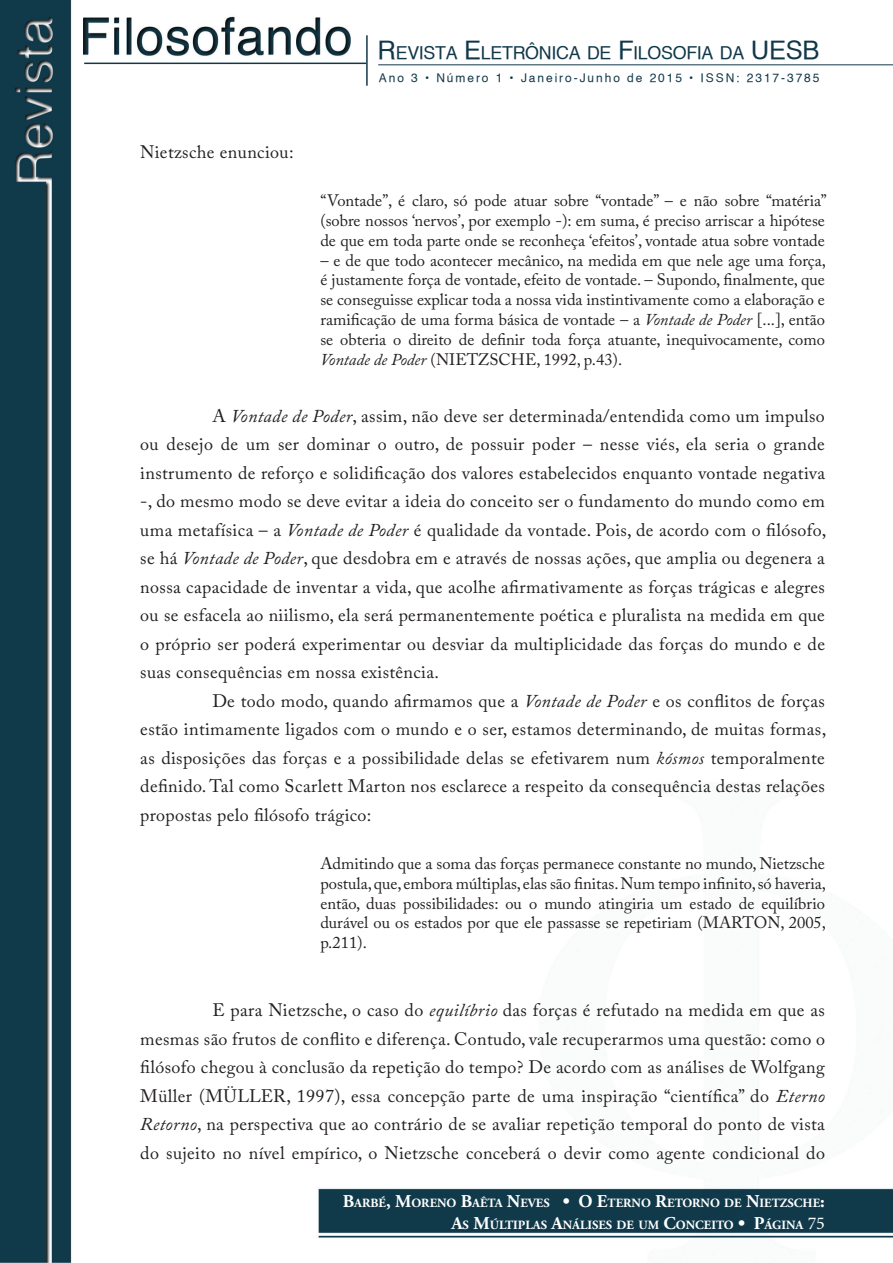
<style>
.page{position:relative;width:893px;height:1263px;background:#fff}
.page>*{position:absolute;margin:0;border:0;box-sizing:border-box;transform-origin:0 0}
.t1{font:18px/28.5px "Adobe Caslon Pro";letter-spacing:.02em;color:#231f20;text-align:justify}
.t2{font:17.85px "Helvetica";letter-spacing:-.015em;color:#113849}
.t3{font:16.5px/19.8px "Adobe Caslon Pro";color:#231f20;text-align:justify}
.t4{font:700 12.6px/21.6px "Adobe Garamond Pro";color:#fff;text-align:right}
.t5{font:12px "Helvetica";letter-spacing:.16em;color:#113849}
.s1{font-size:25.5px}
.s2{font-style:italic}
.s3{font-size:18px}
.s4{font-family:"Minion Pro";font-weight:400;font-size:18px}
</style>
<div class="page">
<img style="left:0;top:0;width:893px;height:1263px">
<hr style="left:84px;top:63px;width:282px;height:1px;background:#113849">
<hr style="left:366px;top:35px;width:2px;height:51px;background:#113849">
<hr style="left:378px;top:65px;width:515px;height:1px;background:#113849">
<p class="t2" style="left:378px;top:42px;width:443px"><span class="s1">R</span>EVISTA <span class="s1">E</span>LETRÔNICA DE <span class="s1">F</span>ILOSOFIA DA <span class="s1">UESB</span></p>
<p class="t1" style="left:140px;top:137px;width:155px">Nietzsche enunciou:</p>
<p class="t5" style="left:379px;top:70px;width:442px">Ano 3 • Número 1 • Janeiro-Junho de 2015 • ISSN: 2317-3785</p>
<p class="t3" style="left:320px;top:191px;width:508px">“Vontade”, é claro, só pode atuar sobre “vontade” – e não sobre “matéria” (sobre nossos ‘nervos’, por exemplo -): em suma, é preciso arriscar a hipótese de que em toda parte onde se reconheça ‘efeitos’, vontade atua sobre vontade</p>
<p class="t3" style="left:320px;top:250px;width:507px">– e de que todo acontecer mecânico, na medida em que nele age uma força, é justamente força de vontade, efeito de vontade. – Supondo, finalmente, que se conseguisse explicar toda a nossa vida instintivamente como a elaboração e ramificação de uma forma básica de vontade – a <span class="s2">Vontade de Poder</span> [...], então se obteria o direito de definir toda força atuante, inequivocamente, como <span class="s2">Vontade de Poder</span> (NIETZSCHE, 1992, p.43).</p>
<p class="t1" style="left:212px;top:401px;width:614px">A <span class="s2">Vontade de Poder</span>, assim, não deve ser determinada/entendida como um impulso</p>
<p class="t1" style="left:140px;top:430px;width:686px">ou desejo de um ser dominar o outro, de possuir poder – nesse viés, ela seria o grande</p>
<p class="t1" style="left:140px;top:458px;width:686px">instrumento de reforço e solidificação dos valores estabelecidos enquanto vontade negativa</p>
<p class="t1" style="left:140px;top:487px;width:686px">-, do mesmo modo se deve evitar a ideia do conceito ser o fundamento do mundo como em</p>
<p class="t1" style="left:140px;top:515px;width:687px">uma metafísica – a <span class="s2">Vontade de Poder</span> é qualidade da vontade. Pois, de acordo com o filósofo,</p>
<p class="t1" style="left:140px;top:544px;width:686px">se há <span class="s2">Vontade de Poder</span>, que desdobra em e através de nossas ações, que amplia ou degenera a</p>
<p class="t1" style="left:140px;top:572px;width:686px">nossa capacidade de inventar a vida, que acolhe afirmativamente as forças trágicas e alegres</p>
<p class="t1" style="left:140px;top:600px;width:686px">ou se esfacela ao niilismo, ela será permanentemente poética e pluralista na medida em que</p>
<p class="t1" style="left:140px;top:629px;width:686px">o próprio ser poderá experimentar ou desviar da multiplicidade das forças do mundo e de</p>
<p class="t1" style="left:140px;top:657px;width:300px">suas consequências em nossa existência.</p>
<p class="t1" style="left:212px;top:686px;width:614px">De todo modo, quando afirmamos que a <span class="s2">Vontade de Poder</span> e os conflitos de forças</p>
<p class="t1" style="left:140px;top:714px;width:687px">estão intimamente ligados com o mundo e o ser, estamos determinando, de muitas formas,</p>
<p class="t1" style="left:140px;top:743px;width:686px">as disposições das forças e a possibilidade delas se efetivarem num <span class="s2">kósmos</span> temporalmente</p>
<p class="t1" style="left:140px;top:771px;width:686px">definido. Tal como Scarlett Marton nos esclarece a respeito da consequência destas relações</p>
<p class="t1" style="left:140px;top:800px;width:233px">propostas pelo filósofo trágico:</p>
<p class="t3" style="left:320px;top:853px;width:507px">Admitindo que a soma das forças permanece constante no mundo, Nietzsche postula, que, embora múltiplas, elas são finitas. Num tempo infinito, só haveria, então, duas possibilidades: ou o mundo atingiria um estado de equilíbrio durável ou os estados por que ele passasse se repetiriam (MARTON, 2005, p.211).</p>
<p class="t1" style="left:140px;top:996px;width:686px;text-indent:72px">E para Nietzsche, o caso do <span class="s2">equilíbrio</span> das forças é refutado na medida em que as mesmas são frutos de conflito e diferença. Contudo, vale recuperarmos uma questão: como o filósofo chegou à conclusão da repetição do tempo? De acordo com as análises de Wolfgang Müller (MÜLLER, 1997), essa concepção parte de uma inspiração “científica” do <span class="s2">Eterno Retorno</span>, na perspectiva que ao contrário de se avaliar repetição temporal do ponto de vista do sujeito no nível empírico, o Nietzsche conceberá o devir como agente condicional do</p>
<p class="t4" style="left:343px;top:1192px;width:484px"><span class="s3">B</span>ARBÉ<span class="s3">, M</span>ORENO <span class="s3">B</span>AÊTA <span class="s3">N</span>EVES <span class="s3">• O E</span>TERNO <span class="s3">R</span>ETORNO DE <span class="s3">N</span>IETZSCHE<span class="s3">:<br>A</span>S <span class="s3">M</span>ÚLTIPLAS <span class="s3">A</span>NÁLISES DE UM <span class="s3">C</span>ONCEITO <span class="s3">• P</span>ÁGINA <span class="s4">75</span></p>
</div>
